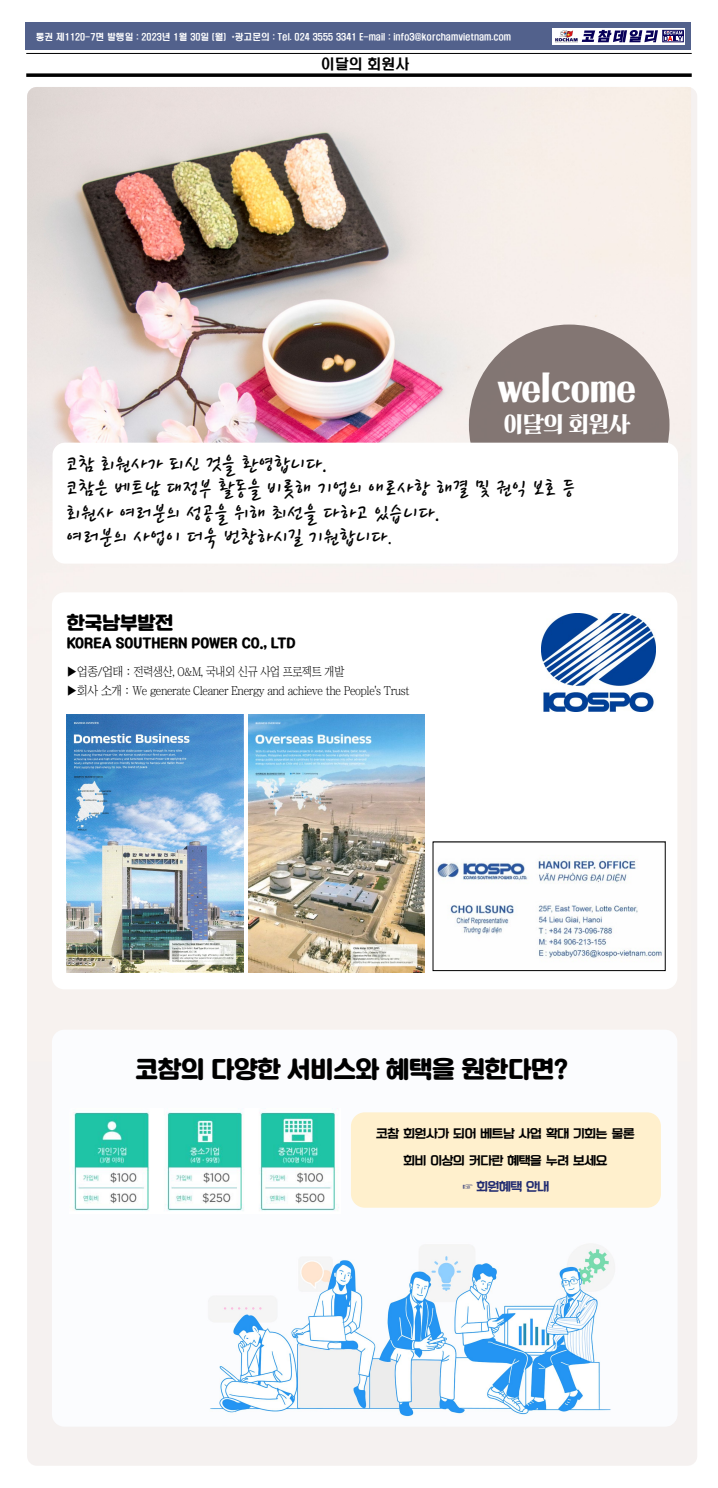
<style>
.page{position:relative;width:718px;height:1488px;background:#fff}
.page>*{position:absolute;margin:0;border:0;box-sizing:border-box;transform-origin:0 0}
.t1{font:36.75px "Korean SPN R";letter-spacing:-.03em;color:#fff}
.t2{font:23.62px/24.5px "Korean NSGS B";color:#000}
.t3{font:23.1px "Korean SWGIG4 R";color:#000}
.t4{font:22.05px "Korean SPN R";letter-spacing:-.05em;color:#fff}
.t5{font:17.85px "Korean SWGIG4 R";color:#000}
.t6{font:14px "H2 hdr M";color:#000}
.t7{font:13.12px "Korean SWGIG4 R";color:#000}
.t8{font:12.25px/18.4px "Chosunilbo NM";letter-spacing:-.03em;color:#000;scale:.96 1}
.t9{font:11.72px "Korean BLACK M";letter-spacing:-.02em;color:#000}
.t10{font:11.72px "Korean BLACK M";letter-spacing:-.02em;color:#222c71}
.t11{font:8.75px "H2 hdr M";color:#fff}
.s1{font-size:20.12px}
.s2{font-family:"Korean SWGIG4 R"}
</style>
<div class="page">
<div style="left:26px;top:23px;width:665px;height:27px;background:#52618c"></div>
<svg style="left:552px;top:28px;width:133px;height:17px"></svg>
<hr style="left:26px;top:53px;width:665px;height:1px;background:#000">
<svg style="left:26px;top:73px;width:665px;height:4px;background:#1f1f1f"></svg>
<img style="left:553px;top:30px;width:25px;height:12px">
<div style="left:662px;top:30px;width:21px;height:12px;border:1px solid #080059"></div>
<svg style="left:581px;top:30px;width:101px;height:12px"></svg>
<div style="left:27px;top:87px;width:670px;height:1378px;background:#f5f1f0;border-radius:10px"></div>
<img style="left:27px;top:87px;width:664px;height:902px">
<div style="left:52px;top:592px;width:625px;height:397px;background:#fff;border-radius:12px"></div>
<div style="left:52px;top:1029px;width:625px;height:397px;background:#fbfcfe;border-radius:12px"></div>
<img style="left:210px;top:1245px;width:467px;height:181px">
<div style="left:469px;top:324px;width:200px;height:201px;background:#837673;border-radius:50%"></div>
<div style="left:53px;top:443px;width:625px;height:120px;background:#fff;border-radius:12px"></div>
<img style="left:437px;top:860px;width:225px;height:98px">
<img style="left:541px;top:614px;width:114px;height:98px">
<img style="left:74px;top:1112px;width:265px;height:99px">
<div style="left:351px;top:1112px;width:309px;height:95px;background:#fff0cd;border-radius:14px"></div>
<img style="left:67px;top:714px;width:176px;height:258px">
<img style="left:248px;top:714px;width:176px;height:258px">
<p class="t11" style="left:36px;top:32px;width:477px">통권 제1120-7면 발행일 : 2023년 1월 30일 (월) *광고문의 : Tel. 024 3555 3341 E-mail : info3@korchamvietnam.com</p>
<p class="t6" style="left:320px;top:57px;width:90px">이달의 회원사</p>
<h1 class="t1" style="left:497px;top:368px;width:141px">welcome</h1>
<p class="t4" style="left:503px;top:412px;width:129px">이달의 회원사</p>
<p class="t2" style="left:66px;top:453px;width:510px">코참 회원사가 되신 것을 환영합니다.<br>코참은 베트남 대정부 활동을 비롯해 기업의 애로사항 해결 및 권익 보호 등 회원사 여러분의 성공을 위해 최선을 다하고 있습니다.<br>여러분의 사업이 더욱 번창하시길 기원합니다<span class="s1">.</span></p>
<p class="t5" style="left:67px;top:613px;width:108px">한국남부발전</p>
<p class="t7" style="left:67px;top:636px;width:230px">KOREA SOUTHERN POWER CO., LTD</p>
<p class="t8" style="left:67px;top:662px;width:358px">▶업종/업태 : 전력생산, O&amp;M, 국내외 신규 사업 프로젝트 개발<br>▶회사 소개 : We generate Cleaner Energy and achieve the People's Trust</p>
<p class="t3" style="left:135px;top:1057px;width:434px">코참의 다양한 서비스와 혜택을 원한다면?</p>
<p class="t9" style="left:376px;top:1127px;width:260px">코참 회원사가 되어 베트남 사업 확대 기회는 물론</p>
<p class="t9" style="left:403px;top:1153px;width:205px">회비 이상의 커다란 혜택을 누려 보세요</p>
<p class="t10" style="left:461px;top:1180px;width:89px"><span class="s2">☞</span> 회원혜택 안내</p>
</div>
